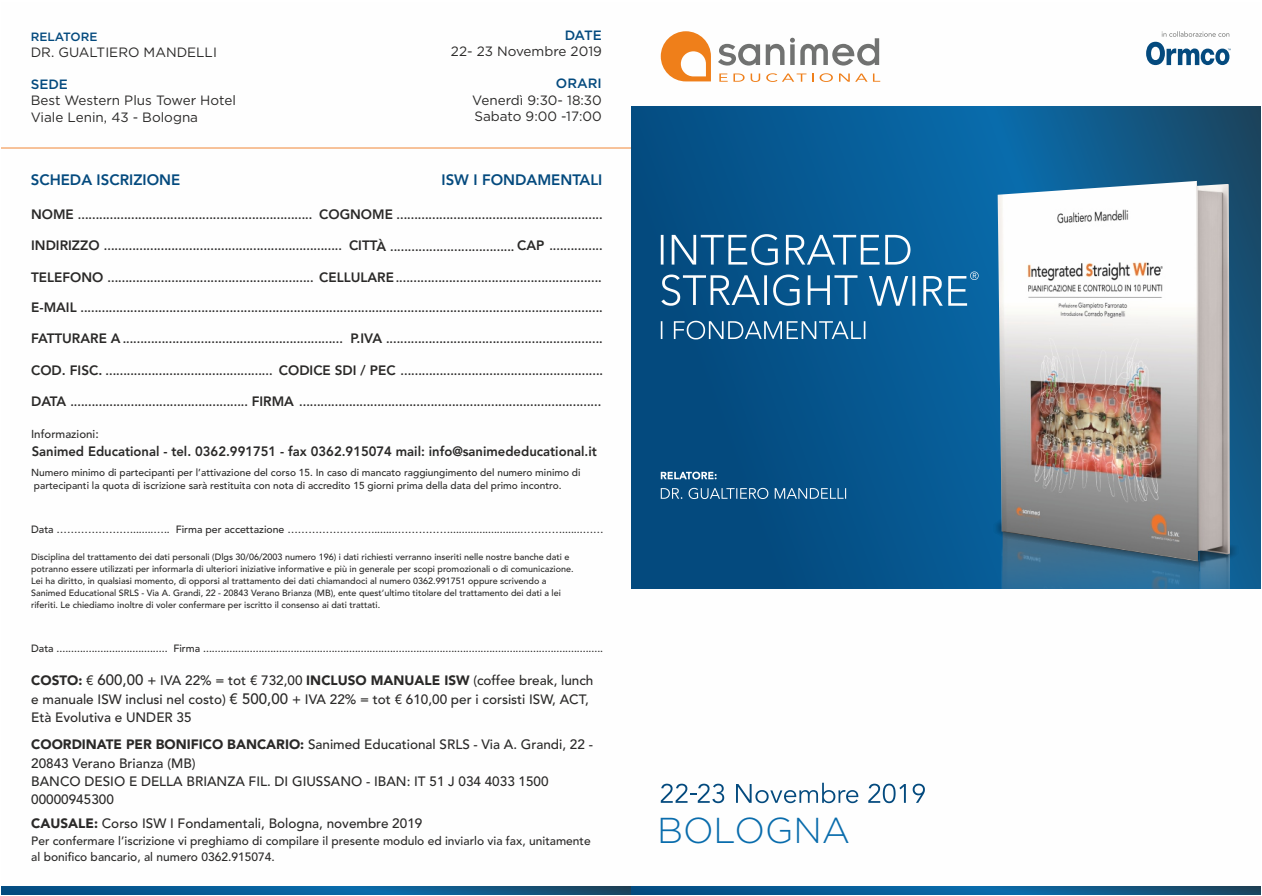
<style>
.page{position:relative;width:1262px;height:896px;background:#fff}
.page>*{position:absolute;margin:0;border:0;box-sizing:border-box;transform-origin:0 0}
.t1{font:300 36px "Gotham";color:#096cac}
.t2{font:800 15px "Avenir";color:#044a7e}
.t3{font:500 13.5px/18px "Avenir";color:#2a2928}
.t4{font:13.5px/16.2px "Gotham";color:#2a2928}
.t5{font:800 13.5px "Avenir";color:#2a2928}
.t6{font:500 13.5px "Gotham";color:#044a7e}
.t7{font:800 12px "Avenir";color:#2a2928}
.t8{font:500 12px/15.9px "Avenir";color:#2a2928}
.t9{font:500 12px "Gotham";color:#044a7e}
.t10{font:500 11.55px "Avenir";color:#2a2928}
.t11{font:500 10.5px "Avenir";color:#2a2928}
.t12{font:500 10.2px/13.4px "Avenir";color:#2a2928}
.t13{font:500 9px/11.9px "Avenir";color:#2a2928}
.s1{font-size:13.5px}
.s2{font-size:12.15px}
.s3{font-weight:900}
.s4{font-size:15px}
</style>
<div class="page">
<hr style="left:2px;top:148px;width:629px;height:1px;background:#f18836">
<svg style="left:2px;top:887px;width:629px;height:7px;background:#0b598d"></svg>
<svg style="left:631px;top:106px;width:629px;height:483px;background:#08558b"></svg>
<svg style="left:631px;top:887px;width:629px;height:7px;background:#0b598d"></svg>
<img style="left:997px;top:567px;width:233px;height:22px">
<svg style="left:661px;top:472px;width:55px;height:7px"></svg>
<svg style="left:661px;top:488px;width:185px;height:11px;background:#4278a0"></svg>
<svg style="left:661px;top:783px;width:264px;height:20px"></svg>
<svg style="left:718px;top:44px;width:66px;height:22px"></svg>
<svg style="left:790px;top:38px;width:89px;height:28px"></svg>
<svg style="left:661px;top:31px;width:50px;height:50px"></svg>
<svg style="left:719px;top:74px;width:8px;height:8px"></svg>
<svg style="left:733px;top:74px;width:11px;height:8px"></svg>
<svg style="left:750px;top:74px;width:10px;height:8px"></svg>
<svg style="left:766px;top:73px;width:40px;height:9px"></svg>
<svg style="left:819px;top:73px;width:14px;height:9px"></svg>
<svg style="left:839px;top:74px;width:28px;height:8px"></svg>
<svg style="left:873px;top:74px;width:7px;height:8px"></svg>
<svg style="left:1146px;top:31px;width:84px;height:34px"></svg>
<img style="left:993px;top:518px;width:246px;height:49px">
<svg style="left:869px;top:271px;width:109px;height:35px;background:#3d82b1"></svg>
<svg style="left:661px;top:275px;width:196px;height:31px;background:#3d78a3"></svg>
<svg style="left:661px;top:234px;width:249px;height:31px"></svg>
<svg style="left:661px;top:321px;width:204px;height:18px;background:#4079a3"></svg>
<img style="left:997px;top:181px;width:233px;height:380px">
<p class="t9" style="left:31px;top:31px;width:68px">RELATORE</p>
<p class="t4" style="left:31px;top:45px;width:188px">DR. GUALTIERO MANDELLI</p>
<p class="t6" style="left:31px;top:78px;width:39px">SEDE</p>
<p class="t4" style="left:31px;top:93px;width:207px">Best Western Plus Tower Hotel<br>Viale Lenin, 43 - Bologna</p>
<p class="t6" style="left:565px;top:29px;width:39px">DATE</p>
<p class="t4" style="left:451px;top:44px;width:152px">22- 23 Novembre 2019</p>
<p class="t6" style="left:556px;top:78px;width:47px">ORARI</p>
<p class="t4" style="left:472px;top:92px;width:131px">Venerdì 9:30- 18:30<br>Sabato 9:00 -17:00</p>
<p class="t2" style="left:31px;top:170px;width:151px">SCHEDA ISCRIZIONE</p>
<p class="t2" style="left:441px;top:170px;width:162px">ISW I FONDAMENTALI</p>
<p class="t7" style="left:31px;top:207px;width:573px"><span class="s1">NOME</span> .................................................................. <span class="s1">COGNOME</span> ..........................................................</p>
<p class="t7" style="left:31px;top:238px;width:573px"><span class="s1">INDIRIZZO</span> ................................................................... <span class="s1">CITTÀ</span> ................................... <span class="s1">CAP</span> ...............</p>
<p class="t7" style="left:31px;top:270px;width:572px"><span class="s1">TELEFONO</span> .......................................................... <span class="s1">CELLULARE</span> ..........................................................</p>
<p class="t7" style="left:31px;top:300px;width:573px"><span class="s1">E-MAIL</span> ...................................................................................................................................................</p>
<p class="t7" style="left:31px;top:331px;width:573px"><span class="s1">FATTURARE A</span> .............................................................. <span class="s1">P.IVA</span> .............................................................</p>
<p class="t7" style="left:31px;top:363px;width:573px"><span class="s1">COD. FISC.</span> ............................................... <span class="s1">CODICE SDI / PEC</span> .........................................................</p>
<p class="t7" style="left:31px;top:394px;width:571px"><span class="s1">DATA</span> .................................................. <span class="s1">FIRMA</span> .....................................................................................</p>
<p class="t10" style="left:31px;top:426px;width:69px">Informazioni<span class="s2">:</span></p>
<p class="t5" style="left:32px;top:443px;width:567px">Sanimed Educational - tel. 0362.991751 - fax 0362.915074 mail: info@sanimededucational.it</p>
<p class="t12" style="left:31px;top:466px;width:551px">Numero minimo di partecipanti per l’attivazione del corso 15. In caso di mancato raggiungimento del numero minimo di partecipanti la quota di iscrizione sarà restituita con nota di accredito 15 giorni prima della data del primo incontro.</p>
<p class="t11" style="left:31px;top:523px;width:574px">Data …………………........….. Firma per accettazione …………………….........……………........................………….......……</p>
<p class="t13" style="left:31px;top:551px;width:544px">Disciplina del trattamento dei dati personali (Dlgs 30/06/2003 numero 196) i dati richiesti verranno inseriti nelle nostre banche dati e potranno essere utilizzati per informarla di ulteriori iniziative informative e più in generale per scopi promozionali o di comunicazione.<br>Lei ha diritto, in qualsiasi momento, di opporsi al trattamento dei dati chiamandoci al numero 0362.991751 oppure scrivendo a Sanimed Educational SRLS - Via A. Grandi, 22 - 20843 Verano Brianza (MB), ente quest’ultimo titolare del trattamento dei dati a lei riferiti. Le chiediamo inoltre di voler confermare per iscritto il consenso ai dati trattati.</p>
<p class="t11" style="left:31px;top:641px;width:573px">Data ...................................... Firma .........................................................................................................................................</p>
<p class="t3" style="left:31px;top:671px;width:564px;line-height:18.5px"><span class="s3">COSTO:</span> € <span class="s4">600,00</span> + IVA 22% = tot € 732,00 <span class="s3">INCLUSO MANUALE ISW</span> (coffee break, lunch e manuale ISW inclusi nel costo) <span class="s4">€ 500,00</span> + IVA 22% = tot € 610,00 per i corsisti ISW, ACT,<br>Età Evolutiva e UNDER 35</p>
<p class="t3" style="left:31px;top:736px;width:563px"><span class="s3">COORDINATE PER BONIFICO BANCARIO:</span> Sanimed Educational SRLS - Via A. Grandi, 22 - 20843 Verano Brianza (MB)<br>BANCO DESIO E DELLA BRIANZA FIL. DI GIUSSANO - IBAN: IT 51 J 034 4033 1500<br>00000945300</p>
<p class="t3" style="left:31px;top:814px;width:392px"><span class="s3">CAUSALE:</span> Corso ISW I Fondamentali, Bologna, novembre 2019</p>
<p class="t8" style="left:31px;top:833px;width:561px">Per confermare l’iscrizione vi preghiamo di compilare il presente modulo ed inviarlo via fax, unitamente al bonifico bancario, al numero 0362.915074.</p>
<h1 class="t1" style="left:657px;top:811px;width:195px">BOLOGNA</h1>
</div>
